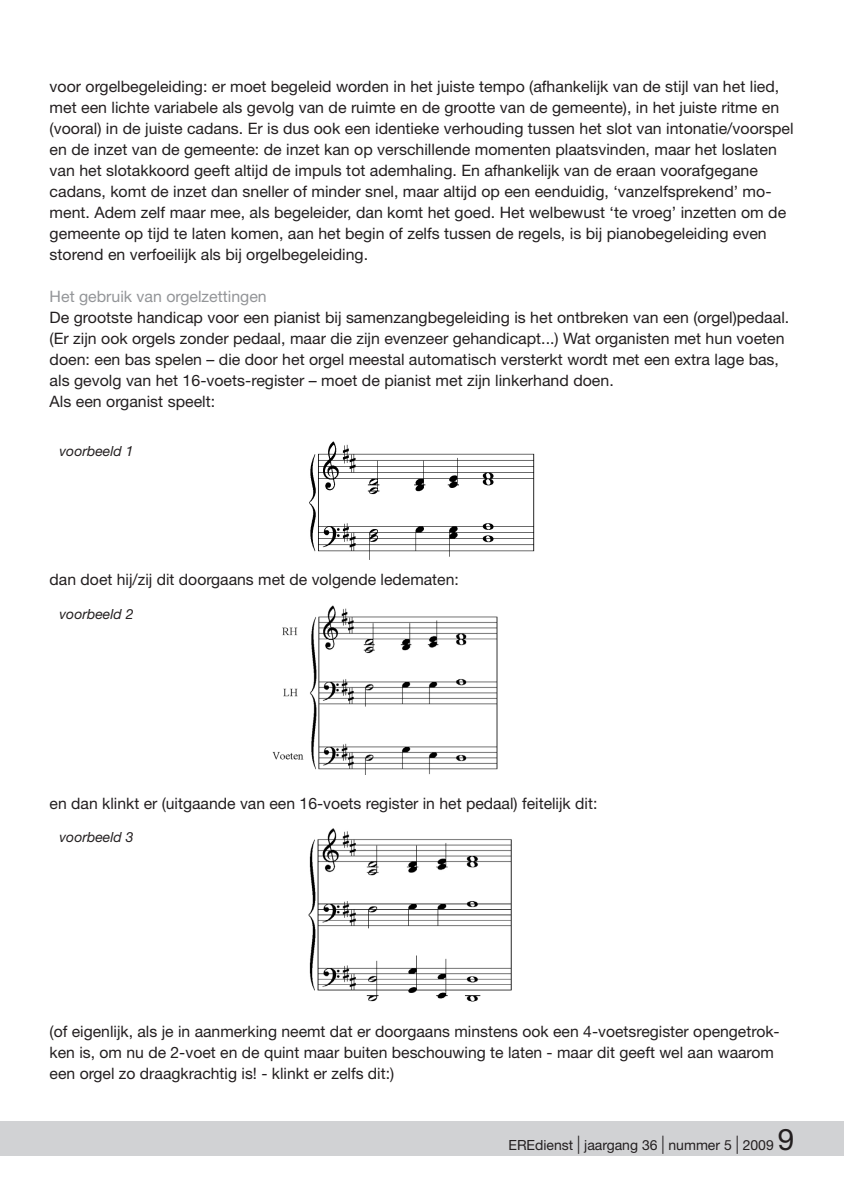
<style>
.page{position:relative;width:844px;height:1191px;background:#fff}
.page>*{position:absolute;margin:0;border:0;box-sizing:border-box;transform-origin:0 0}
.Platte_tekst_vet{font:15.75px/21px "Helvetica Neue LT Std";color:#231f20}
.Tussenkop{font:15.75px "Helvetica Neue LT Std";color:#939598}
.t1{font:14px "Helvetica Neue LT Std";color:#231f20}
.Platte_tekst_vet-2{font:italic 14px "Helvetica Neue LT Std";color:#231f20}
.s1{font-size:18.2px}
.s2{font-size:29.75px}
</style>
<div class="page">
<div style="left:0;top:1121px;width:843px;height:35px;background:#d1d2d4"></div>
<img style="left:309px;top:441px;width:226px;height:119px">
<img style="left:272px;top:605px;width:226px;height:169px">
<img style="left:308px;top:828px;width:204px;height:174px">
<p class="Platte_tekst_vet" style="left:50px;top:75px;width:745px">voor orgelbegeleiding: er moet begeleid worden in het juiste tempo (afhankelijk van de stijl van het lied, met een lichte variabele als gevolg van de ruimte en de grootte van de gemeente), in het juiste ritme en (vooral) in de juiste cadans. Er is dus ook een identieke verhouding tussen het slot van intonatie/voorspel en de inzet van de gemeente: de inzet kan op verschillende momenten plaatsvinden, maar het loslaten van het slotakkoord geeft altijd de impuls tot ademhaling. En afhankelijk van de eraan voorafgegane cadans, komt de inzet dan sneller of minder snel, maar altijd op een eenduidig, ‘vanzelfsprekend’ mo&shy;ment. Adem zelf maar mee, als begeleider, dan komt het goed. Het welbewust ‘te vroeg’ inzetten om de gemeente op tijd te laten komen, aan het begin of zelfs tussen de regels, is bij pianobegeleiding even storend en verfoeilijk als bij orgelbegeleiding.</p>
<p class="Tussenkop" style="left:50px;top:287px;width:218px">Het gebruik van orgelzettingen</p>
<p class="Platte_tekst_vet" style="left:50px;top:306px;width:741px">De grootste handicap voor een pianist bij samenzangbegeleiding is het ontbreken van een (orgel)pedaal. (Er zijn ook orgels zonder pedaal, maar die zijn evenzeer gehandicapt...) Wat organisten met hun voeten doen: een bas spelen – die door het orgel meestal automatisch versterkt wordt met een extra lage bas, als gevolg van het 16-voets-register – moet de pianist met zijn linkerhand doen.</p>
<p class="Platte_tekst_vet" style="left:50px;top:390px;width:167px">Als een organist speelt:</p>
<p class="Platte_tekst_vet-2" style="left:60px;top:442px;width:75px">voorbeeld 1</p>
<p class="Platte_tekst_vet" style="left:50px;top:569px;width:410px">dan doet hij/zij dit doorgaans met de volgende ledematen:</p>
<p class="Platte_tekst_vet-2" style="left:60px;top:605px;width:75px">voorbeeld 2</p>
<p class="Platte_tekst_vet" style="left:50px;top:792px;width:549px">en dan klinkt er (uitgaande van een 16-voets register in het pedaal) feitelijk dit:</p>
<p class="Platte_tekst_vet-2" style="left:60px;top:828px;width:75px">voorbeeld 3</p>
<p class="Platte_tekst_vet" style="left:50px;top:1020px;width:731px">(of eigenlijk, als je in aanmerking neemt dat er doorgaans minstens ook een 4-voetsregister opengetrok&shy;ken is, om nu de 2-voet en de quint maar buiten beschouwing te laten - maar dit geeft wel aan waarom een orgel zo draagkrachtig is! - klinkt er zelfs dit:)</p>
<p class="t1" style="left:508px;top:1136px;width:287px">EREdienst <span class="s1">|</span> jaargang 36 <span class="s1">|</span> nummer 5 <span class="s1">|</span> 2009 <span class="s2">9</span></p>
</div>
